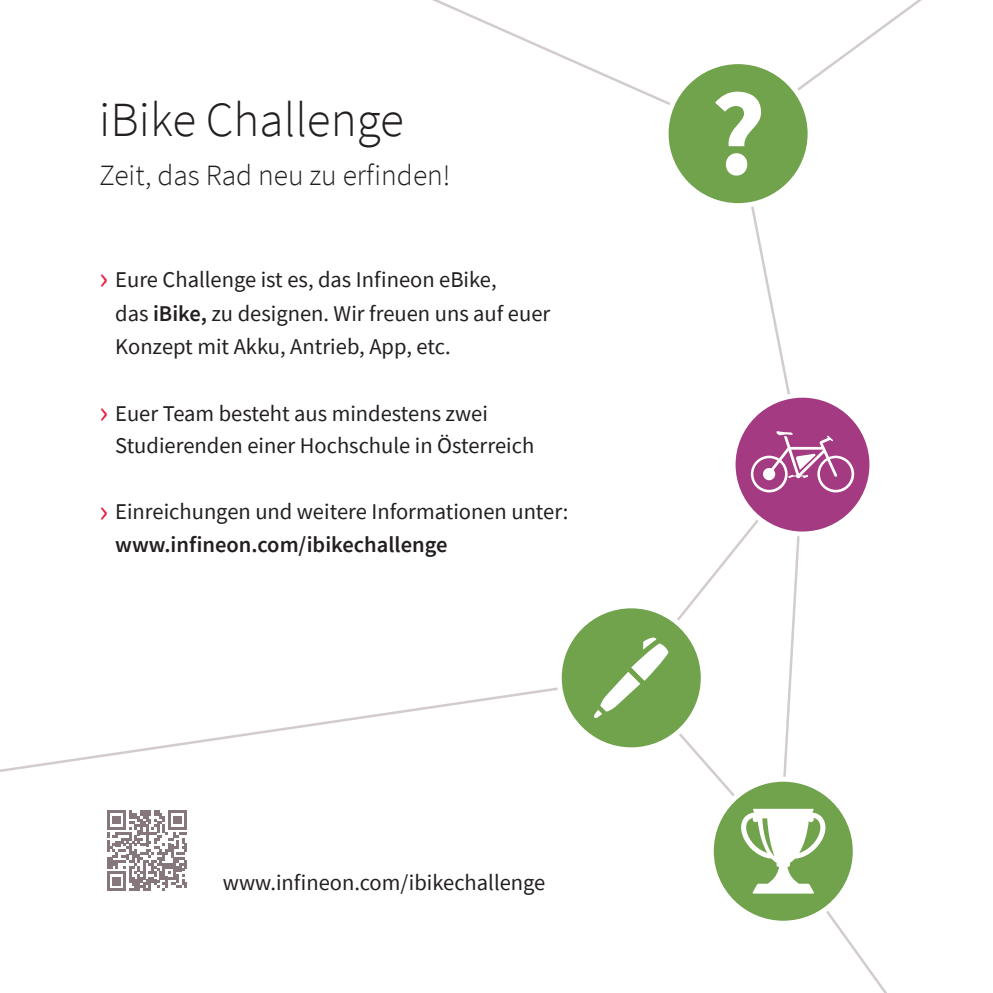
<style>
.page{position:relative;width:993px;height:993px;background:#fff}
.page>*{position:absolute;margin:0;border:0;box-sizing:border-box;transform-origin:0 0}
.Invitation_Card_Head{font:300 49px "Source Sans Pro";color:#231f20}
.Flyer_Copy_Bulleted{font:300 29.5px "Source Sans Pro";color:#231f20}
.Poster_A2_Copy_20_pt{font:22.5px/32.5px "Source Sans Pro";color:#231f20}
.Flyer_Copy_Bulleted-2{font:22.5px/33.8px "Source Sans Pro";color:#231f20}
.Title_A4_URL_10_pt{font:22.5px "Source Sans Pro";color:#231f20}
.s1{font-size:33.75px;color:#ed1a40}
.s2{font-weight:600}
</style>
<div class="page">
<svg style="left:107px;top:810px;width:80px;height:80px"></svg>
<svg style="left:0;top:687px;width:557px;height:85px"></svg>
<svg style="left:677px;top:520px;width:123px;height:116px"></svg>
<svg style="left:751px;top:0;width:171px;height:394px"></svg>
<svg style="left:432px;top:0;width:238px;height:105px"></svg>
<div style="left:559px;top:605px;width:144px;height:144px;background:#71a24c;border-radius:50%"></div>
<div style="left:556px;top:603px;width:149px;height:149px;border:5px solid #fff;border-radius:50%"></div>
<svg style="left:592px;top:636px;width:295px;height:356px"></svg>
<div style="left:666px;top:62px;width:143px;height:143px;background:#71a24c;border-radius:50%"></div>
<div style="left:663px;top:59px;width:149px;height:149px;border:5px solid #fff;border-radius:50%"></div>
<svg style="left:715px;top:92px;width:45px;height:83px"></svg>
<div style="left:733px;top:395px;width:138px;height:138px;background:#a43a82;border-radius:50%"></div>
<div style="left:730px;top:393px;width:143px;height:143px;border:5px solid #fff;border-radius:50%"></div>
<svg style="left:750px;top:431px;width:103px;height:61px"></svg>
<p class="Invitation_Card_Head" style="left:99px;top:90px;width:306px">iBike Challenge</p>
<p class="Flyer_Copy_Bulleted" style="left:99px;top:157px;width:352px">Zeit, das Rad neu zu erfinden!</p>
<p class="Flyer_Copy_Bulleted-2" style="left:115px;top:262px;width:436px;text-indent:-16px"><span class="s1">›</span> Eure Challenge ist es, das Infineon eBike,<br>das <span class="s2">iBike,</span> zu designen. Wir freuen uns auf euer<br>Konzept mit Akku, Antrieb, App, etc.</p>
<p class="Poster_A2_Copy_20_pt" style="left:115px;top:396px;width:420px;text-indent:-16px"><span class="s1">›</span> Euer Team besteht aus mindestens zwei<br>Studierenden einer Hochschule in Österreich</p>
<p class="Poster_A2_Copy_20_pt" style="left:115px;top:495px;width:454px;text-indent:-16px"><span class="s1">›</span> Einreichungen und weitere Informationen unter: <span class="s2">www.infineon.com/ibikechallenge</span></p>
<p class="Title_A4_URL_10_pt" style="left:223px;top:867px;width:324px">www.infineon.com/ibikechallenge</p>
</div>
